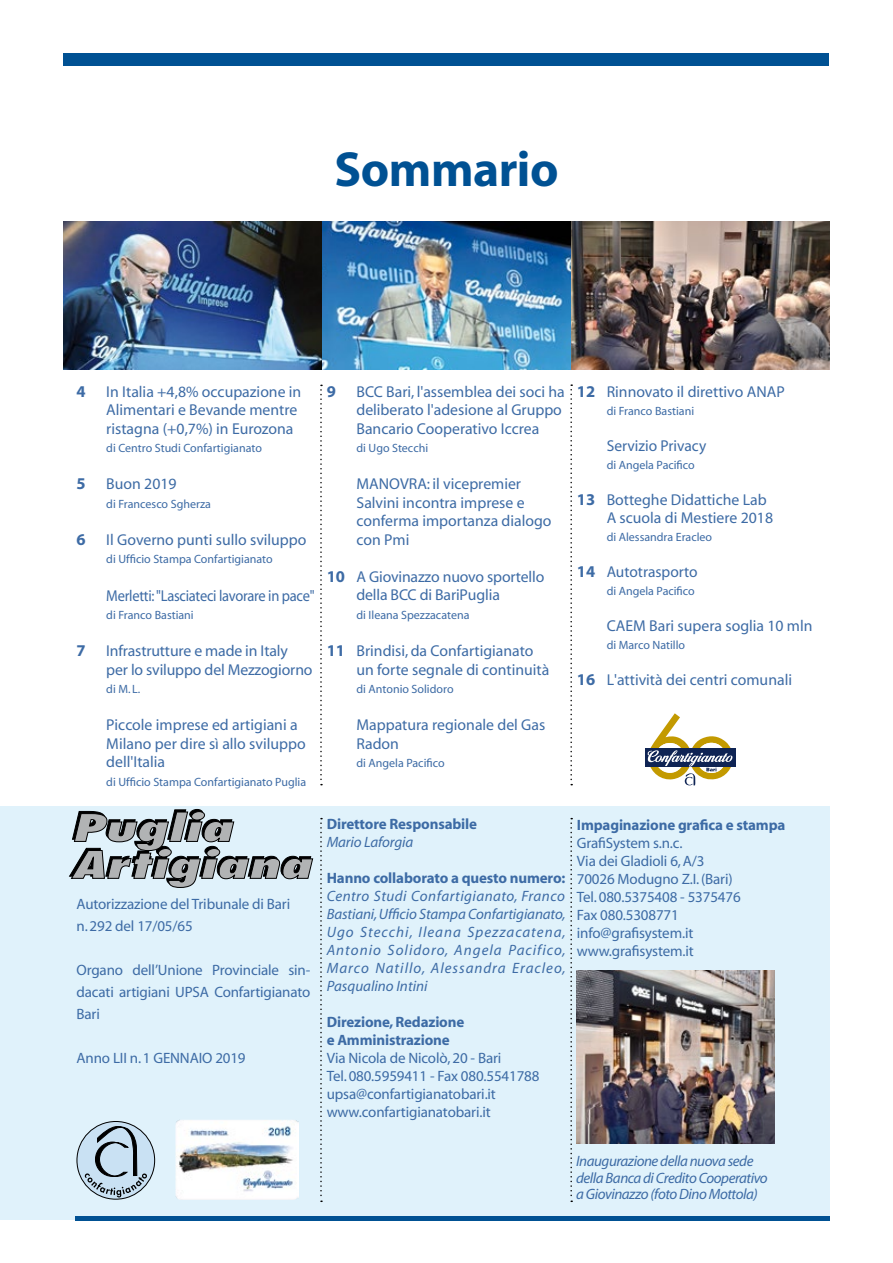
<style>
.page{position:relative;width:893px;height:1263px;background:#fff}
.page>*{position:absolute;margin:0;border:0;box-sizing:border-box;transform-origin:0 0}
.t1{font:700 49.5px "Myriad";letter-spacing:-.01em;color:#005193}
.t2{font:15.75px/18.5px "Myriad";color:#3d6ba5}
.t3{font:15.75px "Myriad";letter-spacing:-.02em;color:#3d6ba5;scale:.92 1}
.t4{font:15px/18px "Myriad";letter-spacing:-.01em;color:#3d6ba5}
.t5{font:italic 15px/18px "Myriad";letter-spacing:-.03em;color:#3d6ba5;text-align:justify}
.t6{font:700 15px/18px "Myriad";letter-spacing:-.01em;color:#3d6ba5}
.t7{font:italic 15px "Myriad";letter-spacing:-.01em;color:#3d6ba5}
.t8{font:12px "Myriad";color:#3d6ba5}
.s1{font-weight:700;font-size:16.5px}
</style>
<div class="page">
<div style="left:0;top:806px;width:829px;height:414px;background:#e0f2fb"></div>
<svg style="left:320px;top:818px;width:2px;height:384px"></svg>
<svg style="left:570px;top:818px;width:2px;height:384px"></svg>
<svg style="left:77px;top:1121px;width:78px;height:78px"></svg>
<svg style="left:84px;top:1121px;width:63px;height:76px"></svg>
<div style="left:64px;top:53px;width:765px;height:13px;background:#005193"></div>
<svg style="left:69px;top:809px;width:244px;height:79px"></svg>
<img style="left:176px;top:1120px;width:122px;height:79px">
<hr style="left:75px;top:1216px;width:754px;height:4px;background:#005193">
<img style="left:322px;top:221px;width:249px;height:149px">
<img style="left:571px;top:221px;width:258px;height:149px">
<img style="left:63px;top:221px;width:259px;height:149px">
<svg style="left:570px;top:384px;width:2px;height:401px"></svg>
<svg style="left:320px;top:385px;width:2px;height:400px"></svg>
<div style="left:645px;top:749px;width:91px;height:18px;background:#0f2454"></div>
<svg style="left:646px;top:713px;width:87px;height:72px"></svg>
<img style="left:577px;top:971px;width:197px;height:173px">
<h1 class="t1" style="left:334px;top:144px;width:226px">Sommario</h1>
<p class="t2" style="left:106px;top:383px;width:197px;text-indent:-30px"><span class="s1">4</span> In Italia +4,8% occupazione in<br>Alimentari e Bevande mentre ristagna (+0,7%) in Eurozona</p>
<p class="t8" style="left:106px;top:442px;width:157px">di Centro Studi Confartigianato</p>
<p class="t2" style="left:77px;top:476px;width:102px"><span class="s1">5</span> Buon 2019</p>
<p class="t8" style="left:106px;top:498px;width:106px">di Francesco Sgherza</p>
<p class="t2" style="left:77px;top:531px;width:232px"><span class="s1">6</span> Il Governo punti sullo sviluppo</p>
<p class="t8" style="left:106px;top:553px;width:168px">di Ufficio Stampa Confartigianato</p>
<p class="t3" style="left:106px;top:587px;width:228px">Merletti: "Lasciateci lavorare in pace"</p>
<p class="t8" style="left:106px;top:609px;width:89px">di Franco Bastiani</p>
<p class="t2" style="left:106px;top:642px;width:208px;text-indent:-30px"><span class="s1">7</span> Infrastrutture e made in Italy per lo sviluppo del Mezzogiorno</p>
<p class="t8" style="left:106px;top:683px;width:36px">di M. L.</p>
<p class="t2" style="left:106px;top:716px;width:201px">Piccole imprese ed artigiani a<br>Milano per dire sì allo sviluppo dell'Italia</p>
<p class="t8" style="left:106px;top:776px;width:201px">di Ufficio Stampa Confartigianato Puglia</p>
<p class="t4" style="left:77px;top:893px;width:215px;line-height:22px">Autorizzazione del Tribunale di Bari n. 292 del 17/05/65</p>
<p class="t4" style="left:77px;top:960px;width:235px;line-height:22px;text-align:justify">Organo dell’Unione Provinciale sin&shy;dacati artigiani UPSA Confartigianato Bari</p>
<p class="t4" style="left:77px;top:1050px;width:171px">Anno LII n. 1 GENNAIO 2019</p>
<p class="t2" style="left:356px;top:383px;width:210px;text-indent:-30px"><span class="s1">9</span> BCC Bari, l'assemblea dei soci ha deliberato l'adesione al Gruppo<br>Bancario Cooperativo Iccrea</p>
<p class="t8" style="left:356px;top:442px;width:73px">di Ugo Stecchi</p>
<p class="t2" style="left:356px;top:476px;width:197px">MANOVRA: il vicepremier<br>Salvini incontra imprese e conferma importanza dialogo con Pmi</p>
<p class="t2" style="left:356px;top:568px;width:189px;text-indent:-30px"><span class="s1">10</span> A Giovinazzo nuovo sportello della BCC di BariPuglia</p>
<p class="t8" style="left:356px;top:609px;width:114px">di Ileana Spezzacatena</p>
<p class="t2" style="left:356px;top:642px;width:194px;text-indent:-30px"><span class="s1">11</span> Brindisi, da Confartigianato un forte segnale di continuità</p>
<p class="t8" style="left:356px;top:683px;width:99px">di Antonio Solidoro</p>
<p class="t2" style="left:356px;top:716px;width:190px">Mappatura regionale del Gas<br>Radon</p>
<p class="t8" style="left:356px;top:757px;width:90px">di Angela Pacifico</p>
<p class="t2" style="left:577px;top:383px;width:209px"><span class="s1">12</span> Rinnovato il direttivo ANAP</p>
<p class="t8" style="left:607px;top:405px;width:89px">di Franco Bastiani</p>
<p class="t2" style="left:607px;top:437px;width:101px">Servizio Privacy</p>
<p class="t8" style="left:607px;top:459px;width:90px">di Angela Pacifico</p>
<p class="t2" style="left:607px;top:491px;width:168px;line-height:18px;text-indent:-30px"><span class="s1">13</span> Botteghe Didattiche Lab<br>A scuola di Mestiere 2018</p>
<p class="t8" style="left:607px;top:531px;width:107px">di Alessandra Eracleo</p>
<p class="t2" style="left:577px;top:563px;width:122px"><span class="s1">14</span> Autotrasporto</p>
<p class="t8" style="left:607px;top:585px;width:90px">di Angela Pacifico</p>
<p class="t2" style="left:607px;top:617px;width:207px">CAEM Bari supera soglia 10 mln</p>
<p class="t8" style="left:607px;top:639px;width:80px">di Marco Natillo</p>
<p class="t2" style="left:577px;top:671px;width:217px"><span class="s1">16</span> L'attività dei centri comunali</p>
<p class="t6" style="left:327px;top:815px;width:152px">Direttore Responsabile</p>
<p class="t7" style="left:327px;top:834px;width:88px">Mario Laforgia</p>
<p class="t6" style="left:327px;top:869px;width:240px">Hanno collaborato a questo numero:</p>
<p class="t5" style="left:327px;top:887px;width:241px">Centro Studi Confartigianato, Franco Bastiani, Ufficio Stampa Confartigianato, Ugo Stecchi, Ileana Spezzacatena, Antonio Solidoro, Angela Pacifico, Marco Natillo, Alessandra Eracleo, Pasqualino Intini</p>
<p class="t6" style="left:327px;top:1013px;width:139px">Direzione, Redazione e Amministrazione</p>
<p class="t4" style="left:327px;top:1049px;width:214px">Via Nicola de Nicolò, 20 - Bari<br>Tel. 080.5959411 - Fax 080.5541788 upsa@confartigianatobari.it www.confartigianatobari.it</p>
<p class="t6" style="left:577px;top:816px;width:210px">Impaginazione grafica e stampa</p>
<p class="t4" style="left:577px;top:834px;width:165px">GrafiSystem s.n.c.<br>Via dei Gladioli 6, A/3<br>70026 Modugno Z.I. (Bari)<br>Tel. 080.5375408 - 5375476<br>Fax 080.5308771 info@grafisystem.it www.grafisystem.it</p>
<p class="t5" style="left:576px;top:1153px;width:193px;line-height:16.5px;text-align:left">Inaugurazione della nuova sede della Banca di Credito Cooperativo a Giovinazzo (foto Dino Mottola)</p>
</div>
